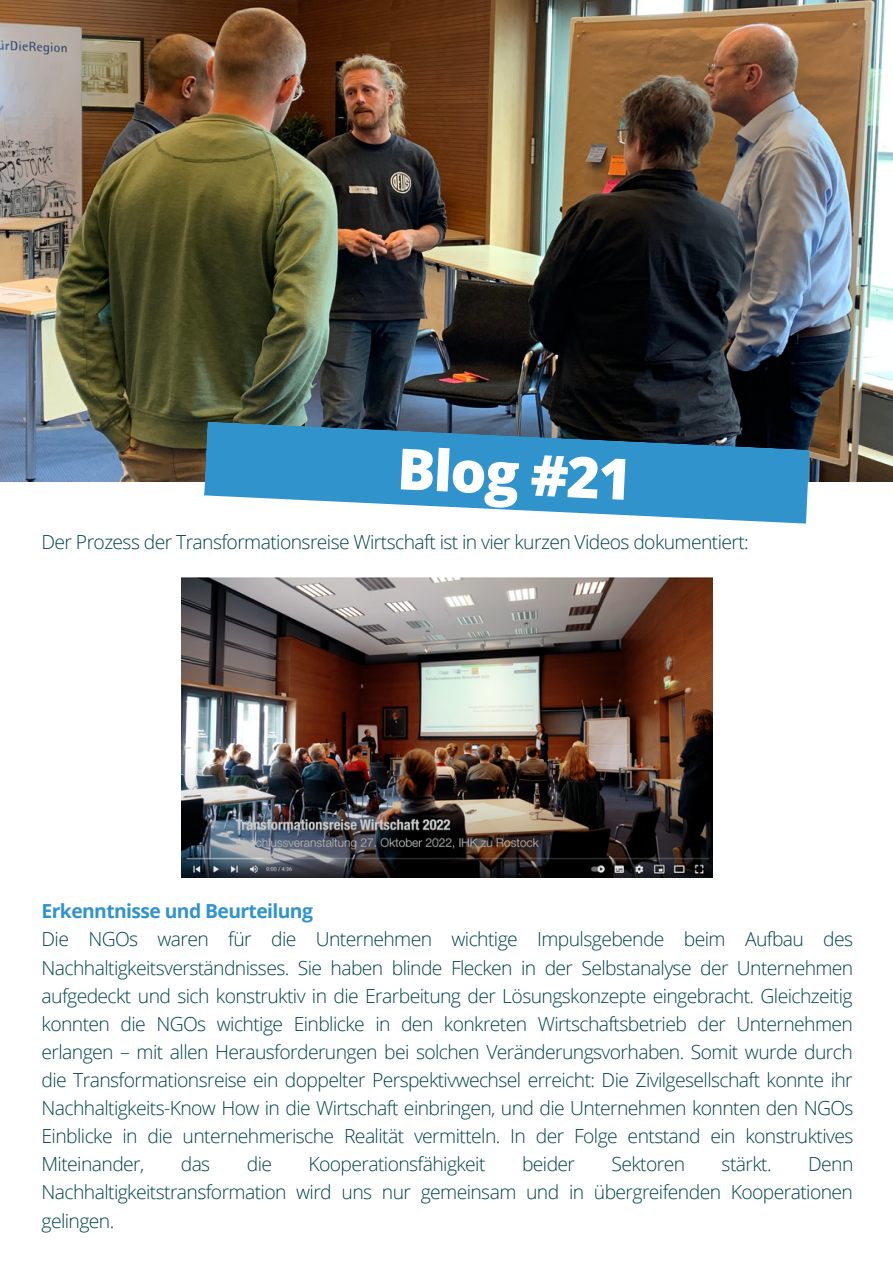
<style>
.page{position:relative;width:893px;height:1264px;background:#fff}
.page>*{position:absolute;margin:0;border:0;box-sizing:border-box;transform-origin:0 0}
.t1{font:800 57px "Open Sans";color:#fff}
.t2{font:300 19.35px/28px "Open Sans";letter-spacing:-.03em;color:#00444a;text-align:justify}
.t3{font:700 19.35px "Open Sans";letter-spacing:-.03em;color:#3093cc}
</style>
<div class="page">
<img style="left:1px;top:0;width:891px;height:481px">
<svg style="left:204px;top:421px;width:605px;height:102px;background:#4a92bc"></svg>
<img style="left:182px;top:578px;width:530px;height:299px">
<h1 class="t1" style="left:399px;top:428px;width:236px;rotate:3deg">Blog #21</h1>
<p class="t2" style="left:42px;top:527px;width:708px">Der Prozess der Transformationsreise Wirtschaft ist in vier kurzen Videos dokumentiert:</p>
<p class="t3" style="left:42px;top:897px;width:273px">Erkenntnisse und Beurteilung</p>
<p class="t2" style="left:42px;top:924px;width:813px">Die NGOs waren für die Unternehmen wichtige Impulsgebende beim Aufbau des Nachhaltigkeitsverständnisses. Sie haben blinde Flecken in der Selbstanalyse der Unternehmen aufgedeckt und sich konstruktiv in die Erarbeitung der Lösungskonzepte eingebracht. Gleichzeitig konnten die NGOs wichtige Einblicke in den konkreten Wirtschaftsbetrieb der Unternehmen erlangen – mit allen Herausforderungen bei solchen Veränderungsvorhaben. Somit wurde durch die Transformationsreise ein doppelter Perspektivwechsel erreicht: Die Zivilgesellschaft konnte ihr Nachhaltigkeits-Know How in die Wirtschaft einbringen, und die Unternehmen konnten den NGOs Einblicke in die unternehmerische Realität vermitteln. In der Folge entstand ein konstruktives Miteinander,</p>
<p class="t2" style="left:181px;top:1149px;width:31px">das</p>
<p class="t2" style="left:247px;top:1149px;width:27px">die</p>
<p class="t2" style="left:308px;top:1149px;width:178px">Kooperationsfähigkeit</p>
<p class="t2" style="left:522px;top:1149px;width:55px">beider</p>
<p class="t2" style="left:611px;top:1149px;width:75px">Sektoren</p>
<p class="t2" style="left:721px;top:1149px;width:52px">stärkt.</p>
<p class="t2" style="left:42px;top:1149px;width:813px;text-indent:766px">Denn Nachhaltigkeitstransformation wird uns nur gemeinsam und in übergreifenden Kooperationen gelingen.</p>
</div>
